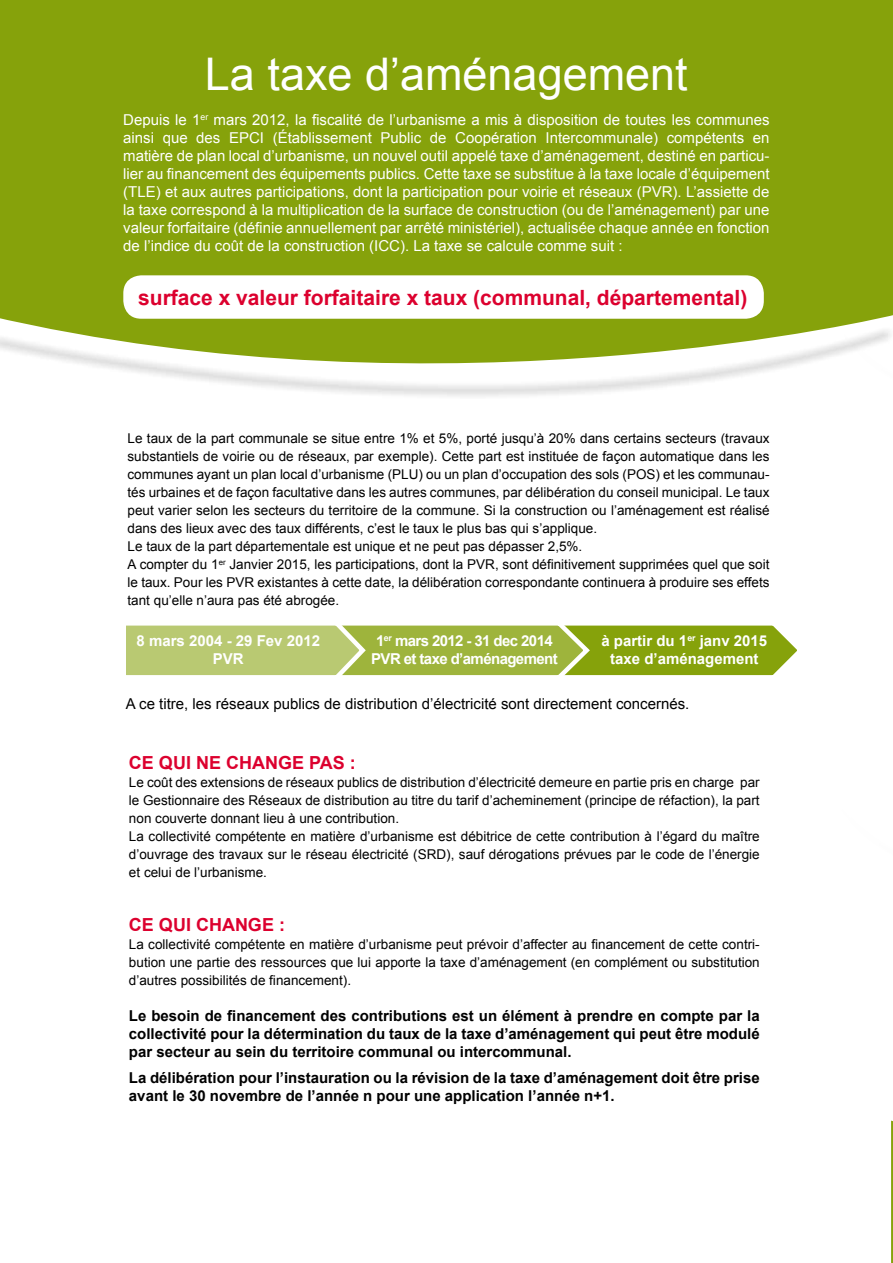
<style>
.page{position:relative;width:893px;height:1263px;background:#fff}
.page>*{position:absolute;margin:0;border:0;box-sizing:border-box;transform-origin:0 0}
.t1{font:45px "Arial";color:#fff}
.t2{font:700 21px "Arial";color:#dc002e}
.t3{font:700 18px "Arial";color:#dc002e}
.t4{font:15px/18px "Arial";color:#fff;text-align:justify}
.t5{font:700 15px/18px "Arial";color:#000;text-align:justify}
.t6{font:15px "Arial";color:#000}
.t7{font:700 15px/18px "Arial";color:#fff;text-align:center}
.t8{font:700 15px/18px "Arial";letter-spacing:-.04em;color:#fff;text-align:center}
.t9{font:13.5px/18px "Arial";color:#000}
</style>
<div class="page">
<svg style="left:0;top:0;width:893px;height:397px;background:#94ac28"></svg>
<div style="left:123px;top:275px;width:641px;height:44px;background:#fff;border-radius:18px"></div>
<svg style="left:891px;top:1121px;width:2px;height:142px"></svg>
<svg style="left:126px;top:625px;width:671px;height:51px;background:#a5b94a"></svg>
<svg style="left:805px;top:65px;width:88px;height:332px"></svg>
<h1 class="t1" style="left:205px;top:45px;width:484px">La taxe d’aménagement</h1>
<p class="t4" style="left:123px;top:111px;width:648px">Depuis le 1<sup>er</sup> mars 2012, la fiscalité de l’urbanisme a mis à disposition de toutes les communes ainsi que des EPCI (Établissement Public de Coopération Intercommunale) compétents en matière de plan local d’urbanisme, un nouvel outil appelé taxe d’aménagement, destiné en particu&shy;lier au financement des équipements publics. Cette taxe se substitue à la taxe locale d’équipement (TLE) et aux autres participations, dont la participation pour voirie et réseaux (PVR). L’assiette de la taxe correspond à la multiplication de la surface de construction (ou de l’aménagement) par une valeur forfaitaire (définie annuellement par arrêté ministériel), actualisée chaque année en fonction de l’indice du coût de la construction (ICC). La taxe se calcule comme suit :</p>
<h2 class="t2" style="left:138px;top:283px;width:611px">surface x valeur forfaitaire x taux (communal, départemental)</h2>
<p class="t9" style="left:128px;top:430px;width:643px">Le taux de la part communale se situe entre 1% et 5%, porté jusqu’à 20% dans certains secteurs (travaux substantiels de voirie ou de réseaux, par exemple). Cette part est instituée de façon automatique dans les communes ayant un plan local d’urbanisme (PLU) ou un plan d’occupation des sols (POS) et les communau&shy;tés urbaines et de façon facultative dans les autres communes, par délibération du conseil municipal. Le taux peut varier selon les secteurs du territoire de la commune. Si la construction ou l’aménagement est réalisé dans des lieux avec des taux différents, c’est le taux le plus bas qui s’applique.<br>Le taux de la part départementale est unique et ne peut pas dépasser 2,5%.<br>A compter du 1<sup>er</sup> Janvier 2015, les participations, dont la PVR, sont définitivement supprimées quel que soit le taux. Pour les PVR existantes à cette date, la délibération correspondante continuera à produire ses effets tant qu’elle n’aura pas été abrogée.</p>
<p class="t7" style="left:137px;top:632px;width:185px">8 mars 2004 - 29 Fev 2012<br>PVR</p>
<p class="t8" style="left:371px;top:632px;width:188px">1<sup>er</sup> mars 2012 - 31 dec 2014<br>PVR et taxe d’aménagement</p>
<p class="t7" style="left:601px;top:632px;width:167px">à partir du 1<sup>er</sup> janv 2015 taxe d’aménagement</p>
<p class="t6" style="left:126px;top:694px;width:565px">A ce titre, les réseaux publics de distribution d’électricité sont directement concernés.</p>
<h3 class="t3" style="left:129px;top:751px;width:228px">CE QUI NE CHANGE PAS :</h3>
<p class="t9" style="left:129px;top:774px;width:632px">Le coût des extensions de réseaux publics de distribution d’électricité demeure en partie pris en charge par le Gestionnaire des Réseaux de distribution au titre du tarif d’acheminement (principe de réfaction), la part non couverte donnant lieu à une contribution.<br>La collectivité compétente en matière d’urbanisme est débitrice de cette contribution à l’égard du maître d’ouvrage des travaux sur le réseau électricité (SRD), sauf dérogations prévues par le code de l’énergie et celui de l’urbanisme.</p>
<h3 class="t3" style="left:129px;top:913px;width:158px">CE QUI CHANGE :</h3>
<p class="t9" style="left:129px;top:936px;width:632px;text-align:justify">La collectivité compétente en matière d’urbanisme peut prévoir d’affecter au financement de cette contri&shy;bution une partie des ressources que lui apporte la taxe d’aménagement (en complément ou substitution d’autres possibilités de financement).</p>
<p class="t5" style="left:129px;top:1007px;width:632px">Le besoin de financement des contributions est un élément à prendre en compte par la collectivité pour la détermination du taux de la taxe d’aménagement qui peut être modulé par secteur au sein du territoire communal ou intercommunal.</p>
<p class="t5" style="left:129px;top:1069px;width:632px">La délibération pour l’instauration ou la révision de la taxe d’aménagement doit être prise avant le 30 novembre de l’année n pour une application l’année n+1.</p>
</div>
